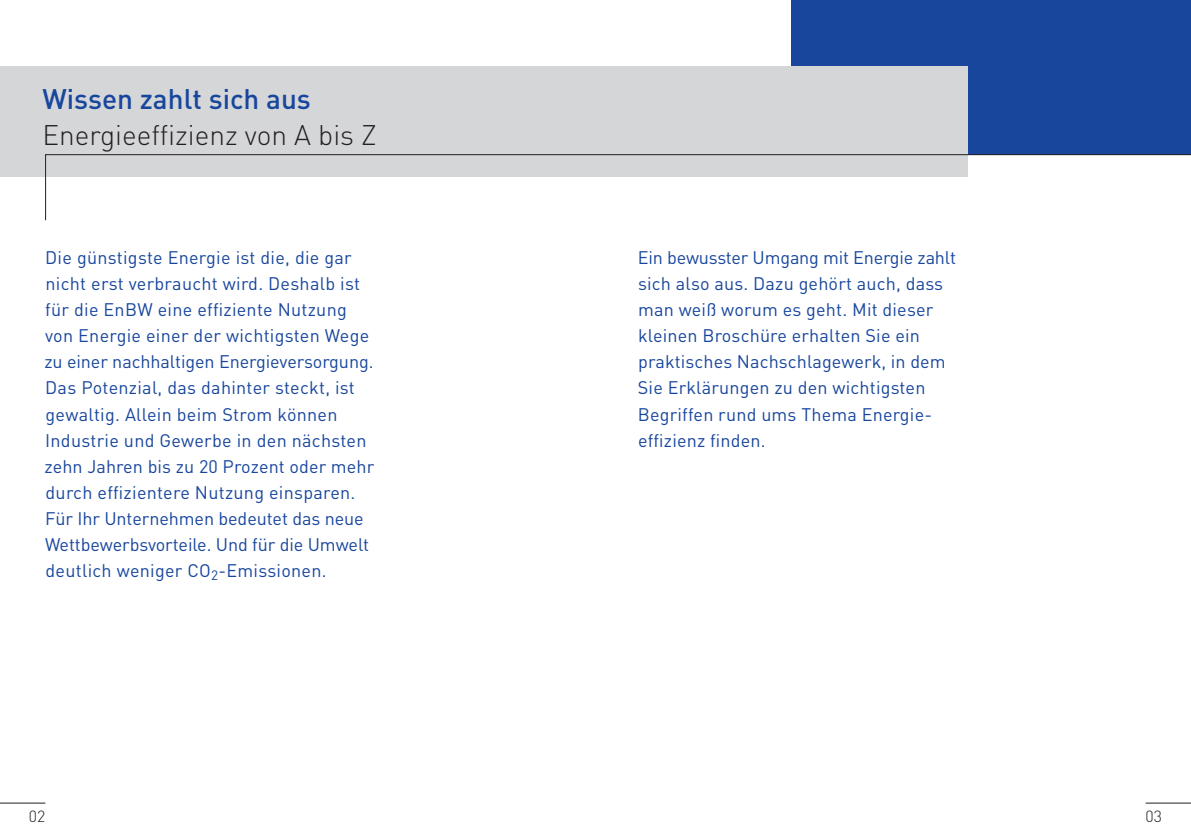
<style>
.page{position:relative;width:1191px;height:840px;background:#fff}
.page>*{position:absolute;margin:0;border:0;box-sizing:border-box;transform-origin:0 0}
.t1{font:300 28px "En BWDIN";color:#231f20}
.t2{font:500 28px "En BWDIN";color:#18469d}
.t3{font:18px/26px "En BWDIN";letter-spacing:.01em;color:#18469d}
.t4{font:300 16px "En BWDIN";color:#231f20}
</style>
<div class="page">
<div style="left:0;top:66px;width:595px;height:110px;background:#d5d6d8"></div>
<hr style="left:0;top:802px;width:45px;height:1px;background:#231f20">
<div style="left:791px;top:0;width:400px;height:154px;background:#18469d"></div>
<div style="left:595px;top:66px;width:373px;height:110px;background:#d5d6d8"></div>
<hr style="left:1145px;top:802px;width:46px;height:1px;background:#231f20">
<svg style="left:45px;top:154px;width:1146px;height:67px"></svg>
<h1 class="t2" style="left:43px;top:81px;width:270px">Wissen zahlt sich aus</h1>
<h1 class="t1" style="left:43px;top:118px;width:336px">Energieeffizienz von A bis Z</h1>
<p class="t3" style="left:44px;top:244px;width:331px">Die günstigste Energie ist die, die gar nicht erst verbraucht wird. Deshalb ist für die EnBW eine effiziente Nutzung von Energie einer der wichtigsten Wege zu einer nachhaltigen Energieversorgung.<br>Das Potenzial, das dahinter steckt, ist gewaltig. Allein beim Strom können Industrie und Gewerbe in den nächsten zehn Jahren bis zu 20 Prozent oder mehr durch effizientere Nutzung einsparen.<br>Für Ihr Unternehmen bedeutet das neue Wettbewerbsvorteile. Und für die Umwelt deutlich weniger CO<sub>2</sub>-Emissionen.</p>
<p class="t3" style="left:638px;top:244px;width:320px">Ein bewusster Umgang mit Energie zahlt sich also aus. Dazu gehört auch, dass man weiß worum es geht. Mit dieser kleinen Broschüre erhalten Sie ein praktisches Nachschlagewerk, in dem Sie Erklärungen zu den wichtigsten Begriffen rund ums Thema Energie&shy;effizienz finden.</p>
<p class="t4" style="left:29px;top:805px;width:18px">02</p>
<p class="t4" style="left:1145px;top:805px;width:18px">03</p>
</div>
